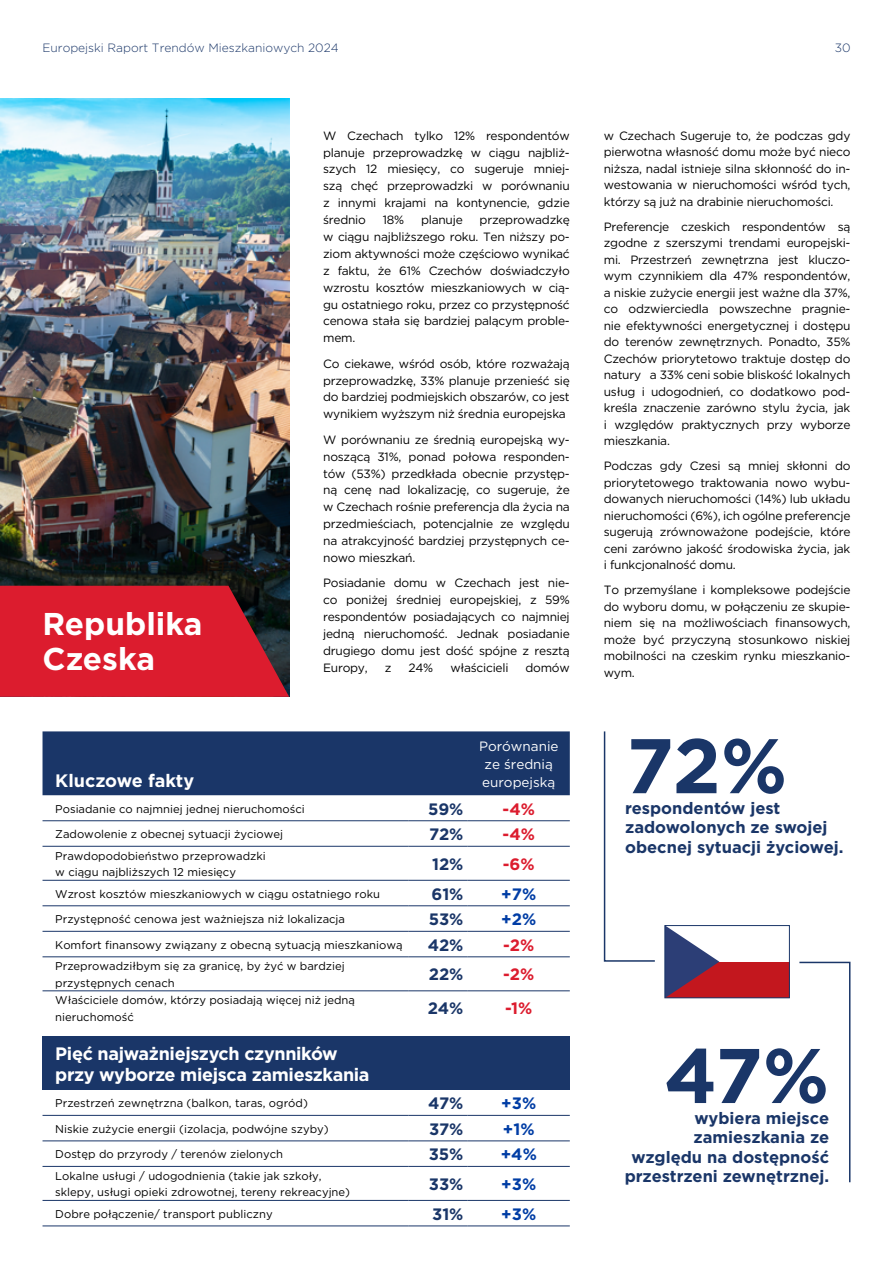
<style>
.page{position:relative;width:893px;height:1263px;background:#fff}
.page>*{position:absolute;margin:0;border:0;box-sizing:border-box;transform-origin:0 0}
.t1{font:700 77.25px "Gotham";color:#1a3668}
.t2{font:700 31.5px/34.5px "Gotham";color:#fff}
.t3{font:700 18px/21.6px "Gotham";letter-spacing:-.02em;color:#fff}
.t4{font:700 18px "Gotham";color:#fff}
.t5{font:700 16.5px/19.5px "Gotham";color:#1a3668;text-align:right}
.t6{font:700 16.5px "Gotham";color:#003da5}
.t7{font:700 16.5px "Gotham";color:#dc1c2e}
.t8{font:13.5px/18px "Gotham";color:#fff}
.t9{font:12px/16.5px "Gotham";letter-spacing:-.02em;color:#000;text-align:justify}
.t10{font:300 12px "Gotham";color:#1a3668}
.t11{font:11.25px/16.5px "Gotham";color:#000}
</style>
<div class="page">
<img style="left:0;top:98px;width:289px;height:488px">
<svg style="left:0;top:586px;width:289px;height:111px;background:#c61c2d"></svg>
<svg style="left:603px;top:731px;width:52px;height:231px"></svg>
<div style="left:665px;top:925px;width:124px;height:73px;background:#c3171e"></div>
<div style="left:665px;top:925px;width:124px;height:37px;background:#fff"></div>
<svg style="left:667px;top:927px;width:52px;height:69px"></svg>
<div style="left:665px;top:925px;width:125px;height:73px;border:1px solid #1a3668"></div>
<svg style="left:799px;top:961px;width:52px;height:222px"></svg>
<div style="left:43px;top:731px;width:527px;height:64px;background:#1a3668"></div>
<div style="left:43px;top:1037px;width:527px;height:53px;background:#1a3668"></div>
<hr style="left:43px;top:820px;width:365px;height:1px;background:#1a3668">
<hr style="left:408px;top:820px;width:60px;height:1px;background:#1a3668">
<hr style="left:468px;top:820px;width:102px;height:1px;background:#1a3668">
<hr style="left:43px;top:846px;width:365px;height:1px;background:#1a3668">
<hr style="left:408px;top:846px;width:60px;height:1px;background:#1a3668">
<hr style="left:468px;top:846px;width:102px;height:1px;background:#1a3668">
<hr style="left:43px;top:880px;width:365px;height:1px;background:#1a3668">
<hr style="left:408px;top:880px;width:60px;height:1px;background:#1a3668">
<hr style="left:468px;top:880px;width:102px;height:1px;background:#1a3668">
<hr style="left:43px;top:905px;width:365px;height:1px;background:#1a3668">
<hr style="left:408px;top:905px;width:60px;height:1px;background:#1a3668">
<hr style="left:468px;top:905px;width:102px;height:1px;background:#1a3668">
<hr style="left:43px;top:931px;width:365px;height:1px;background:#1a3668">
<hr style="left:408px;top:931px;width:60px;height:1px;background:#1a3668">
<hr style="left:468px;top:931px;width:102px;height:1px;background:#1a3668">
<hr style="left:43px;top:956px;width:365px;height:1px;background:#1a3668">
<hr style="left:408px;top:956px;width:60px;height:1px;background:#1a3668">
<hr style="left:468px;top:956px;width:102px;height:1px;background:#1a3668">
<hr style="left:43px;top:990px;width:365px;height:1px;background:#1a3668">
<hr style="left:408px;top:990px;width:60px;height:1px;background:#1a3668">
<hr style="left:468px;top:990px;width:102px;height:1px;background:#1a3668">
<hr style="left:43px;top:1115px;width:365px;height:1px;background:#1a3668">
<hr style="left:408px;top:1115px;width:60px;height:1px;background:#1a3668">
<hr style="left:468px;top:1115px;width:102px;height:1px;background:#1a3668">
<hr style="left:43px;top:1140px;width:365px;height:1px;background:#1a3668">
<hr style="left:408px;top:1140px;width:60px;height:1px;background:#1a3668">
<hr style="left:468px;top:1140px;width:102px;height:1px;background:#1a3668">
<hr style="left:43px;top:1166px;width:365px;height:1px;background:#1a3668">
<hr style="left:408px;top:1166px;width:60px;height:1px;background:#1a3668">
<hr style="left:468px;top:1166px;width:102px;height:1px;background:#1a3668">
<hr style="left:43px;top:1200px;width:365px;height:1px;background:#1a3668">
<hr style="left:408px;top:1200px;width:60px;height:1px;background:#1a3668">
<hr style="left:468px;top:1200px;width:102px;height:1px;background:#1a3668">
<hr style="left:43px;top:1226px;width:365px;height:1px;background:#1a3668">
<hr style="left:408px;top:1226px;width:60px;height:1px;background:#1a3668">
<hr style="left:468px;top:1226px;width:102px;height:1px;background:#1a3668">
<p class="t10" style="left:42px;top:40px;width:298px">Europejski Raport Trendów Mieszkaniowych 2024</p>
<p class="t10" style="left:835px;top:40px;width:17px">30</p>
<h2 class="t2" style="left:42px;top:606px;width:161px">Republika<br>Czeska</h2>
<h3 class="t4" style="left:55px;top:768px;width:140px">Kluczowe fakty</h3>
<p class="t9" style="left:323px;top:127px;width:248px;line-height:17px">W Czechach tylko 12% respondentów planuje przeprowadzkę w ciągu najbliż&shy;szych 12 miesięcy, co sugeruje mniej&shy;szą chęć przeprowadzki w porównaniu z innymi krajami na kontynencie, gdzie średnio</p>
<p class="t9" style="left:323px;top:211px;width:248px;line-height:17px;text-indent:156px">przeprowadzkę w ciągu najbliższego roku. Ten niższy po&shy;ziom aktywności może częściowo wynikać z faktu, że 61% Czechów doświadczyło wzrostu kosztów mieszkaniowych w cią&shy;gu ostatniego roku, przez co przystępność cenowa stała się bardziej palącym proble&shy;mem.</p>
<p class="t9" style="left:323px;top:355px;width:248px;line-height:17px">Co ciekawe, wśród osób, które rozważają przeprowadzkę, 33% planuje przenieść się do bardziej podmiejskich obszarów, co jest wynikiem wyższym niż średnia europejska</p>
<p class="t9" style="left:323px;top:431px;width:248px;line-height:17px">W porównaniu ze średnią europejską wy&shy;noszącą 31%, ponad połowa responden&shy;tów (53%) przedkłada obecnie przystęp&shy;ną cenę nad lokalizację, co sugeruje, że w Czechach rośnie preferencja dla życia na przedmieściach, potencjalnie ze względu na atrakcyjność bardziej przystępnych ce&shy;nowo mieszkań.</p>
<p class="t9" style="left:323px;top:574px;width:248px;line-height:17px">Posiadanie domu w Czechach jest nie&shy;co poniżej średniej europejskiej, z 59% respondentów posiadających co najmniej jedną nieruchomość. Jednak posiadanie drugiego domu jest dość spójne z resztą Europy,</p>
<p class="t9" style="left:383px;top:211px;width:23px">18%</p>
<p class="t9" style="left:421px;top:211px;width:43px">planuje</p>
<p class="t9" style="left:385px;top:659px;width:8px">z</p>
<p class="t9" style="left:409px;top:659px;width:26px">24%</p>
<p class="t9" style="left:450px;top:659px;width:60px">właścicieli</p>
<p class="t9" style="left:526px;top:659px;width:46px">domów</p>
<p class="t8" style="left:479px;top:737px;width:81px">Porównanie ze średnią europejską</p>
<p class="t11" style="left:55px;top:800px;width:251px">Posiadanie co najmniej jednej nieruchomości</p>
<h3 class="t5" style="left:428px;top:799px;width:37px">59%</h3>
<h3 class="t7" style="left:503px;top:798px;width:34px">-4%</h3>
<p class="t11" style="left:55px;top:825px;width:229px">Zadowolenie z obecnej sytuacji życiowej</p>
<h3 class="t5" style="left:429px;top:824px;width:36px">72%</h3>
<h3 class="t7" style="left:503px;top:823px;width:34px">-4%</h3>
<p class="t11" style="left:55px;top:847px;width:212px">Prawdopodobieństwo przeprowadzki w ciągu najbliższych 12 miesięcy</p>
<h3 class="t5" style="left:432px;top:854px;width:33px">12%</h3>
<h3 class="t7" style="left:503px;top:853px;width:33px">-6%</h3>
<p class="t11" style="left:55px;top:885px;width:326px">Wzrost kosztów mieszkaniowych w ciągu ostatniego roku</p>
<h3 class="t5" style="left:432px;top:884px;width:33px">61%</h3>
<h3 class="t6" style="left:501px;top:883px;width:36px">+7%</h3>
<p class="t11" style="left:55px;top:910px;width:291px">Przystępność cenowa jest ważniejsza niż lokalizacja</p>
<h3 class="t5" style="left:429px;top:909px;width:36px">53%</h3>
<h3 class="t6" style="left:501px;top:908px;width:37px">+2%</h3>
<p class="t11" style="left:55px;top:936px;width:349px">Komfort finansowy związany z obecną sytuacją mieszkaniową</p>
<h3 class="t5" style="left:428px;top:935px;width:37px">42%</h3>
<h3 class="t7" style="left:503px;top:934px;width:33px">-2%</h3>
<p class="t11" style="left:55px;top:957px;width:291px">Przeprowadziłbym się za granicę, by żyć w bardziej przystępnych cenach</p>
<h3 class="t5" style="left:429px;top:965px;width:36px">22%</h3>
<h3 class="t7" style="left:503px;top:964px;width:33px">-2%</h3>
<p class="t11" style="left:55px;top:991px;width:301px">Właściciele domów, którzy posiadają więcej niż jedną nieruchomość</p>
<h3 class="t5" style="left:428px;top:999px;width:37px">24%</h3>
<h3 class="t7" style="left:505px;top:998px;width:29px">-1%</h3>
<h3 class="t3" style="left:55px;top:1042px;width:316px">Pięć najważniejszych czynników przy wyborze miejsca zamieszkania</h3>
<p class="t11" style="left:55px;top:1095px;width:254px">Przestrzeń zewnętrzna (balkon, taras, ogród)</p>
<h3 class="t5" style="left:428px;top:1093px;width:37px">47%</h3>
<h3 class="t6" style="left:501px;top:1092px;width:36px">+3%</h3>
<p class="t11" style="left:55px;top:1120px;width:275px">Niskie zużycie energii (izolacja, podwójne szyby)</p>
<h3 class="t5" style="left:429px;top:1119px;width:36px">37%</h3>
<h3 class="t6" style="left:503px;top:1118px;width:33px">+1%</h3>
<p class="t11" style="left:55px;top:1146px;width:229px">Dostęp do przyrody / terenów zielonych</p>
<h3 class="t5" style="left:429px;top:1144px;width:36px">35%</h3>
<h3 class="t6" style="left:501px;top:1143px;width:38px">+4%</h3>
<p class="t11" style="left:55px;top:1167px;width:296px">Lokalne usługi / udogodnienia (takie jak szkoły, sklepy, usługi opieki zdrowotnej, tereny rekreacyjne)</p>
<h3 class="t5" style="left:429px;top:1174px;width:36px">33%</h3>
<h3 class="t6" style="left:501px;top:1173px;width:36px">+3%</h3>
<p class="t11" style="left:55px;top:1205px;width:219px">Dobre połączenie/ transport publiczny</p>
<h3 class="t5" style="left:432px;top:1204px;width:33px">31%</h3>
<h3 class="t6" style="left:501px;top:1203px;width:36px">+3%</h3>
<p class="t9" style="left:604px;top:127px;width:248px">w Czechach Sugeruje to, że podczas gdy pierwotna własność domu może być nieco niższa, nadal istnieje silna skłonność do in&shy;westowania w nieruchomości wśród tych, którzy są już na drabinie nieruchomości.</p>
<p class="t9" style="left:604px;top:218px;width:248px">Preferencje czeskich respondentów są zgodne z szerszymi trendami europejski&shy;mi. Przestrzeń zewnętrzna jest kluczo&shy;wym czynnikiem dla 47% respondentów, a niskie zużycie energii jest ważne dla 37%, co odzwierciedla powszechne pragnie&shy;nie efektywności energetycznej i dostępu do terenów zewnętrznych. Ponadto, 35% Czechów priorytetowo traktuje dostęp do natury a 33% ceni sobie bliskość lokalnych usług i udogodnień, co dodatkowo pod&shy;kreśla znaczenie zarówno stylu życia, jak i względów praktycznych przy wyborze mieszkania.</p>
<p class="t9" style="left:604px;top:457px;width:248px">Podczas gdy Czesi są mniej skłonni do priorytetowego traktowania nowo wybu&shy;dowanych nieruchomości (14%) lub układu nieruchomości (6%), ich ogólne preferencje sugerują zrównoważone podejście, które ceni zarówno jakość środowiska życia, jak i funkcjonalność domu.</p>
<p class="t9" style="left:604px;top:581px;width:248px">To przemyślane i kompleksowe podejście do wyboru domu, w połączeniu ze skupie&shy;niem się na możliwościach finansowych, może być przyczyną stosunkowo niskiej mobilności na czeskim rynku mieszkanio&shy;wym.</p>
<h1 class="t1" style="left:626px;top:715px;width:163px">72%</h1>
<h3 class="t5" style="left:625px;top:798px;width:220px;text-align:left">respondentów jest zadowolonych ze swojej obecnej sytuacji życiowej.</h3>
<h1 class="t1" style="left:664px;top:1024px;width:167px">47%</h1>
<h3 class="t5" style="left:625px;top:1108px;width:206px">wybiera miejsce zamieszkania ze względu na dostępność przestrzeni zewnętrznej.</h3>
</div>
